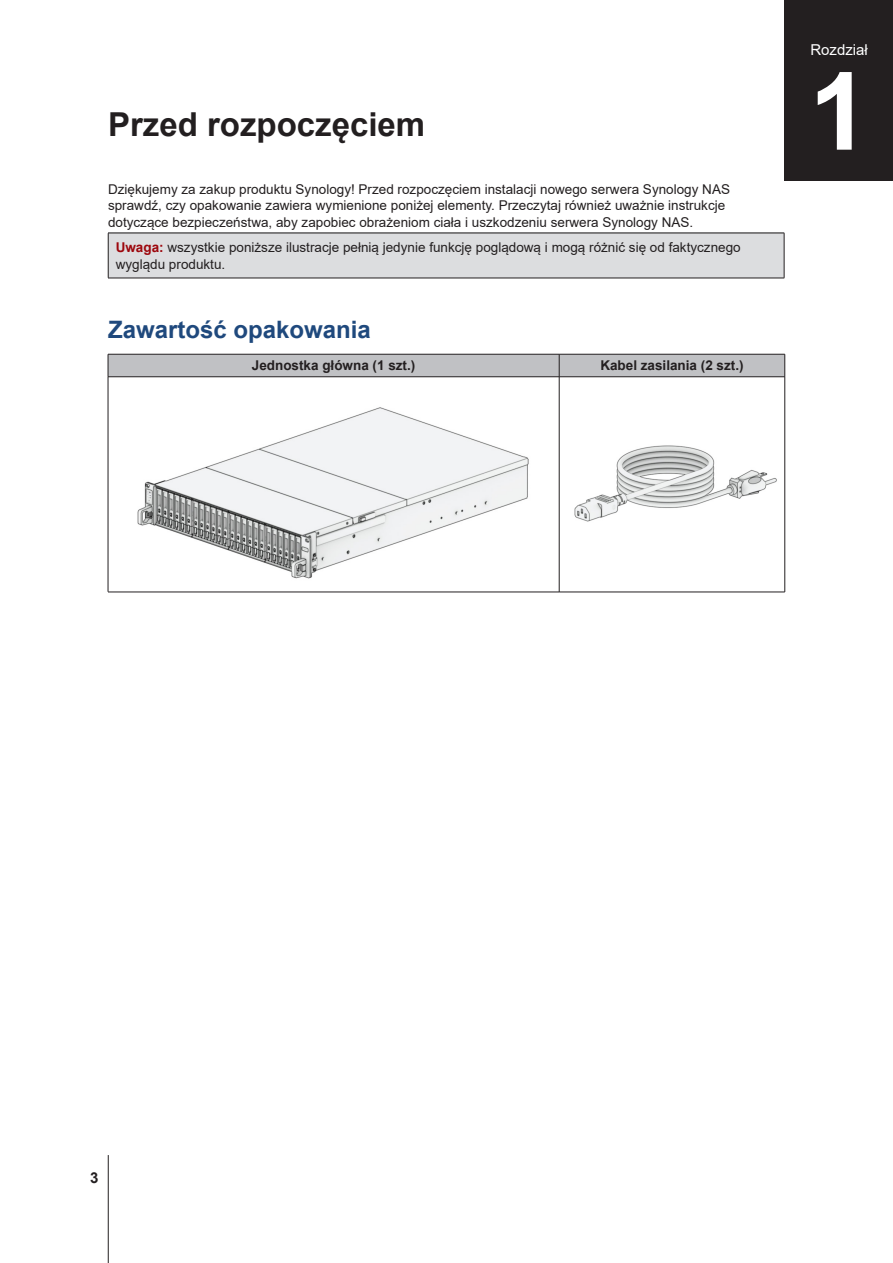
<style>
.page{position:relative;width:893px;height:1263px;background:#fff}
.page>*{position:absolute;margin:0;border:0;box-sizing:border-box;transform-origin:0 0}
.ChapterNum{font:700 108px "Arial";color:#fff}
.H1-ChapterTitle{font:700 33px "Arial";color:#231f20}
.H3-sidebar{font:700 24px "Arial";color:#1f497d}
.Chapter-center{font:15px "Arial";color:#fff}
.t1{font:700 15px "Arial";color:#231f20}
.Warning-sidebar{font:13.5px/16.5px "Arial";color:#231f20}
.XHeadCenter{font:700 13.5px "Arial";color:#231f20}
.s1{font-weight:700;color:#9d070d}
</style>
<div class="page">
<hr style="left:108px;top:1155px;width:1px;height:108px;background:#231f20">
<div style="left:108px;top:233px;width:676px;height:45px;background:#dcdddf"></div>
<hr style="left:108px;top:233px;width:676px;height:1px;background:#231f20">
<hr style="left:108px;top:233px;width:1px;height:45px;background:#231f20">
<hr style="left:784px;top:233px;width:1px;height:45px;background:#231f20">
<hr style="left:108px;top:278px;width:676px;height:1px;background:#231f20">
<hr style="left:108px;top:592px;width:451px;height:1px;background:#231f20">
<div style="left:108px;top:354px;width:677px;height:22px;background:#c0c1c4"></div>
<hr style="left:108px;top:376px;width:451px;height:1px;background:#231f20">
<hr style="left:108px;top:377px;width:1px;height:215px;background:#231f20">
<hr style="left:559px;top:376px;width:226px;height:1px;background:#231f20">
<hr style="left:559px;top:377px;width:1px;height:215px;background:#231f20">
<hr style="left:784px;top:377px;width:1px;height:215px;background:#231f20">
<hr style="left:559px;top:592px;width:226px;height:1px;background:#231f20">
<img style="left:574px;top:445px;width:203px;height:77px">
<img style="left:137px;top:407px;width:392px;height:172px">
<div style="left:785px;top:0;width:108px;height:180px;background:#231f20"></div>
<p class="H1-ChapterTitle" style="left:108px;top:101px;width:319px">Przed rozpoczęciem</p>
<p class="Warning-sidebar" style="left:108px;top:180px;width:623px">Dziękujemy za zakup produktu Synology! Przed rozpoczęciem instalacji nowego serwera Synology NAS sprawdź, czy opakowanie zawiera wymienione poniżej elementy. Przeczytaj również uważnie instrukcje dotyczące bezpieczeństwa, aby zapobiec obrażeniom ciała i uszkodzeniu serwera Synology NAS.</p>
<p class="Warning-sidebar" style="left:116px;top:239px;width:626px"><span class="s1">Uwaga:</span> wszystkie poniższe ilustracje pełnią jedynie funkcję poglądową i mogą różnić się od faktycznego wyglądu produktu.</p>
<p class="H3-sidebar" style="left:108px;top:312px;width:264px">Zawartość opakowania</p>
<p class="XHeadCenter" style="left:252px;top:356px;width:165px">Jednostka główna (1 szt.)</p>
<p class="XHeadCenter" style="left:600px;top:356px;width:145px">Kabel zasilania (2 szt.)</p>
<p class="Chapter-center" style="left:810px;top:40px;width:59px">Rozdział</p>
<p class="ChapterNum" style="left:809px;top:36px;width:62px">1</p>
<p class="t1" style="left:90px;top:1167px;width:10px">3</p>
</div>
